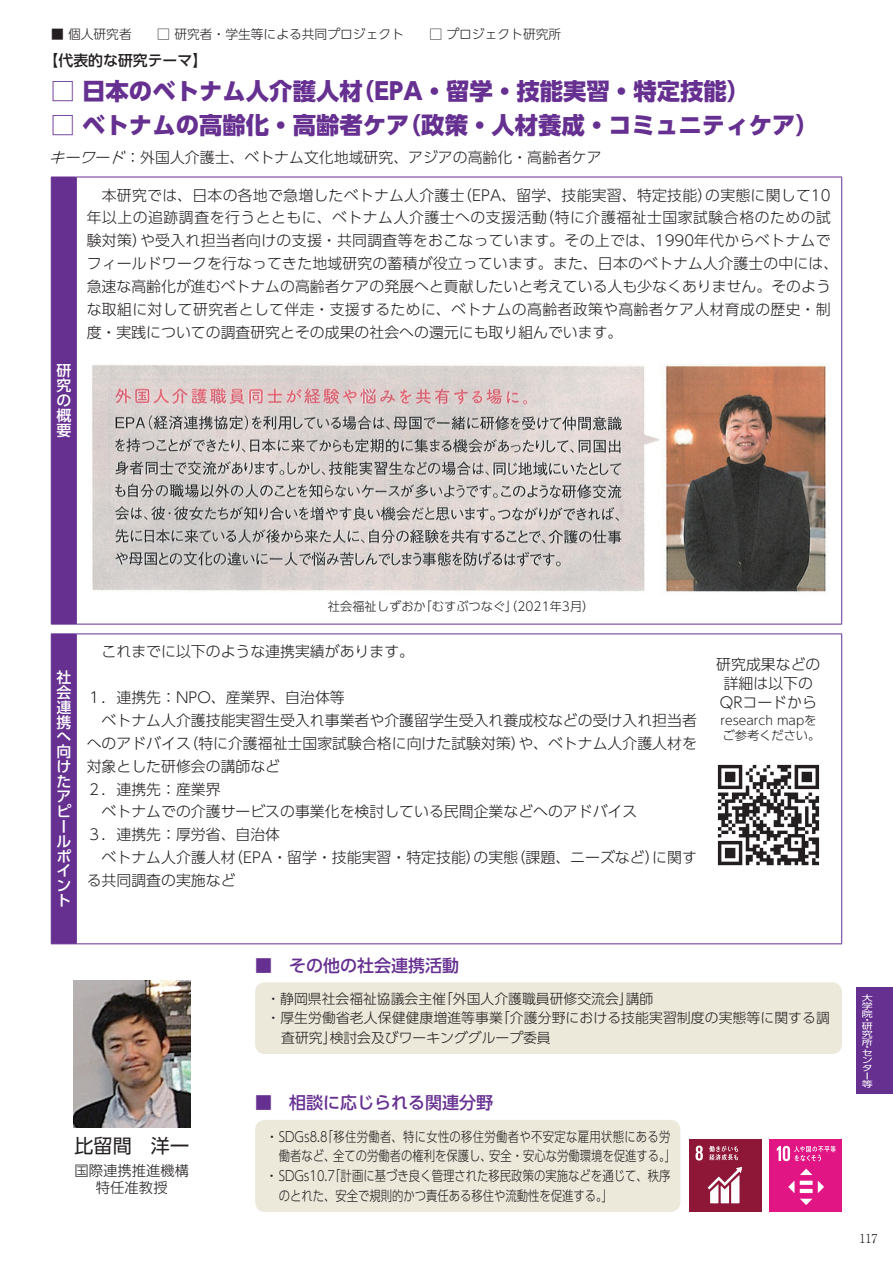
<style>
.page{position:relative;width:893px;height:1263px;background:#fff}
.page>*{position:absolute;margin:0;border:0;box-sizing:border-box;transform-origin:0 0}
.t1{font:800 23.4px "UD Shin Go Pro";color:#663091}
.t2{font:19.2px "UD Shin Go Pro";color:#231f20}
.t3{font:500 16.95px "UD Shin Go Pro";color:#663091}
.t4{font:300 14.85px/22.8px "UD Shin Go Pro";color:#231f20}
.t5{font:500 14.85px/14.9px "UD Shin Go Pro";color:#fff;text-align:justify}
.t6{font:500 14.85px "UD Shin Go Pro";color:#231f20}
.t7{font:300 14.4px/17px "UD Shin Go Pro";color:#231f20;text-align:center}
.t8{font:300 13.8px "UD Shin Go Pro";color:#231f20}
.t9{font:300 13.8px "UD Shin Go Pro";color:#231f20;scale:.82 1}
.t10{font:300 13.8px "UD Shin Go Pro";letter-spacing:.025em;color:#231f20}
.t11{font:300 12.75px "UD Shin Go Pro";color:#231f20}
.t12{font:300 12.15px/14.9px "UD Shin Go Pro";color:#231f20}
.t13{font:300 12.15px "Ryumin Pro";color:#231f20}
.t14{font:8.1px/8.1px "UD Shin Go Pro";color:#fff;text-align:justify;scale:1.37 1}
.s1{font-style:italic}
</style>
<div class="page">
<div style="left:255px;top:982px;width:587px;height:72px;background:#ece9db;border-radius:10px"></div>
<div style="left:255px;top:1120px;width:425px;height:92px;background:#ece9db;border-radius:10px"></div>
<img style="left:73px;top:981px;width:117px;height:146px">
<hr style="left:76px;top:177px;width:1px;height:447px;background:#663091">
<hr style="left:76px;top:177px;width:766px;height:1px;background:#663091">
<hr style="left:841px;top:177px;width:1px;height:447px;background:#663091">
<hr style="left:76px;top:624px;width:766px;height:1px;background:#663091">
<div style="left:51px;top:177px;width:25px;height:767px;background:#663091"></div>
<hr style="left:76px;top:634px;width:1px;height:310px;background:#663091">
<hr style="left:76px;top:634px;width:766px;height:1px;background:#663091">
<hr style="left:841px;top:634px;width:1px;height:310px;background:#663091">
<hr style="left:76px;top:943px;width:766px;height:1px;background:#663091">
<div style="left:770px;top:1140px;width:72px;height:72px;background:#e11584"></div>
<svg style="left:777px;top:1146px;width:59px;height:15px"></svg>
<hr style="left:800px;top:1189px;width:13px;height:4px;background:#fff">
<svg style="left:800px;top:1181px;width:13px;height:4px"></svg>
<svg style="left:800px;top:1169px;width:12px;height:6px"></svg>
<svg style="left:818px;top:1180px;width:6px;height:13px"></svg>
<svg style="left:800px;top:1199px;width:12px;height:6px"></svg>
<svg style="left:788px;top:1181px;width:6px;height:12px"></svg>
<div style="left:689px;top:1140px;width:72px;height:72px;background:#8e1737"></div>
<svg style="left:708px;top:1167px;width:34px;height:36px"></svg>
<svg style="left:696px;top:1145px;width:7px;height:15px"></svg>
<svg style="left:709px;top:1146px;width:29px;height:14px"></svg>
<img style="left:92px;top:364px;width:734px;height:228px">
<img style="left:717px;top:764px;width:103px;height:102px">
<div style="left:857px;top:988px;width:36px;height:106px;background:#663091"></div>
<p class="t11" style="left:51px;top:24px;width:512px">■ 個人研究者　　□ 研究者・学生等による共同プロジェクト　　□ プロジェクト研究所</p>
<p class="t6" style="left:44px;top:49px;width:165px">【代表的な研究テーマ】</p>
<h1 class="t1" style="left:51px;top:72px;width:701px">□ 日本のベトナム人介護人材（EPA・留学・技能実習・特定技能）</h1>
<h1 class="t1" style="left:51px;top:106px;width:769px">□ ベトナムの高齢化・高齢者ケア（政策・人材養成・コミュニティケア）</h1>
<p class="t4" style="left:49px;top:145px;width:554px"><span class="s1">キーワード</span>：外国人介護士、ベトナム文化地域研究、アジアの高齢化・高齢者ケア</p>
<p class="t5" style="left:56px;top:363px;width:16px">研究の概要</p>
<p class="t4" style="left:87px;top:183px;width:753px">　本研究では、日本の各地で急増したベトナム人介護士（EPA、留学、技能実習、特定技能）の実態に関して10年以上の追跡調査を行うとともに、ベトナム人介護士への支援活動（特に介護福祉士国家試験合格のための試験対策）や受入れ担当者向けの支援・共同調査等をおこなっています。その上では、1990年代からベトナムでフィールドワークを行なってきた地域研究の蓄積が役立っています。また、日本のベトナム人介護士の中には、急速な高齢化が進むベトナムの高齢者ケアの発展へと貢献したいと考えている人も少なくありません。そのような取組に対して研究者として伴走・支援するために、ベトナムの高齢者政策や高齢者ケア人材育成の歴史・制度・実践についての調査研究とその成果の社会への還元にも取り組んでいます。</p>
<p class="t5" style="left:56px;top:669px;width:16px;text-align:left">社会連携へ向けたアピールポイント</p>
<p class="t12" style="left:328px;top:598px;width:268px">社会福祉しずおか「むすぶつなぐ」（2021年3月）</p>
<p class="t4" style="left:87px;top:640px;width:329px">　これまでに以下のような連携実績があります。</p>
<p class="t4" style="left:87px;top:685px;width:612px">１．連携先：NPO、産業界、自治体等<br>　ベトナム人介護技能実習生受入れ事業者や介護留学生受入れ養成校などの受け入れ担当者へのアドバイス（特に介護福祉士国家試験合格に向けた試験対策）や、ベトナム人介護人材を対象とした研修会の講師など<br>２．連携先：産業界<br>　ベトナムでの介護サービスの事業化を検討している民間企業などへのアドバイス<br>３．連携先：厚労省、自治体<br>　ベトナム人介護人材（EPA・留学・技能実習・特定技能）の実態（課題、ニーズなど）に関する共同調査の実施など</p>
<p class="t4" style="left:716px;top:654px;width:106px;line-height:19.2px">研究成果などの詳細は以下の<br>QRコードから</p>
<p class="t12" style="left:720px;top:712px;width:101px">research mapをご参考ください。</p>
<p class="t3" style="left:255px;top:951px;width:206px">■　その他の社会連携活動</p>
<p class="t8" style="left:266px;top:988px;width:388px">・静岡県社会福祉協議会主催「外国人介護職員研修交流会」講師</p>
<p class="t8" style="left:266px;top:1007px;width:565px">・厚生労働省老人保健健康増進等事業「介護分野における技能実習制度の実態等に関する調</p>
<p class="t8" style="left:281px;top:1026px;width:271px">査研究」検討会及びワーキンググループ委員</p>
<p class="t2" style="left:74px;top:1130px;width:116px">比留間　洋一</p>
<p class="t7" style="left:74px;top:1162px;width:116px">国際連携推進機構特任准教授</p>
<p class="t3" style="left:255px;top:1089px;width:240px">■　相談に応じられる関連分野</p>
<p class="t10" style="left:265px;top:1125px;width:407px">・SDGs8.8「移住労働者、特に女性の移住労働者や不安定な雇用状態にある労</p>
<p class="t9" style="left:279px;top:1145px;width:486px">働者など、全ての労働者の権利を保護し、安全・安心な労働環境を促進する。」</p>
<p class="t8" style="left:265px;top:1164px;width:407px">・SDGs10.7「計画に基づき良く管理された移民政策の実施などを通じて、秩序</p>
<p class="t9" style="left:279px;top:1184px;width:409px">のとれた、安全で規則的かつ責任ある移住や流動性を促進する。」</p>
<p class="t14" style="left:862px;top:994px;width:9px">大学院</p>
<p class="t14" style="left:862px;top:1015px;width:6px">・</p>
<p class="t14" style="left:862px;top:1021px;width:9px">研究所</p>
<p class="t14" style="left:862px;top:1043px;width:6px">・</p>
<p class="t14" style="left:862px;top:1049px;width:9px;line-height:7.6px;text-align:left">センター等</p>
<p class="t13" style="left:859px;top:1229px;width:20px">117</p>
</div>
